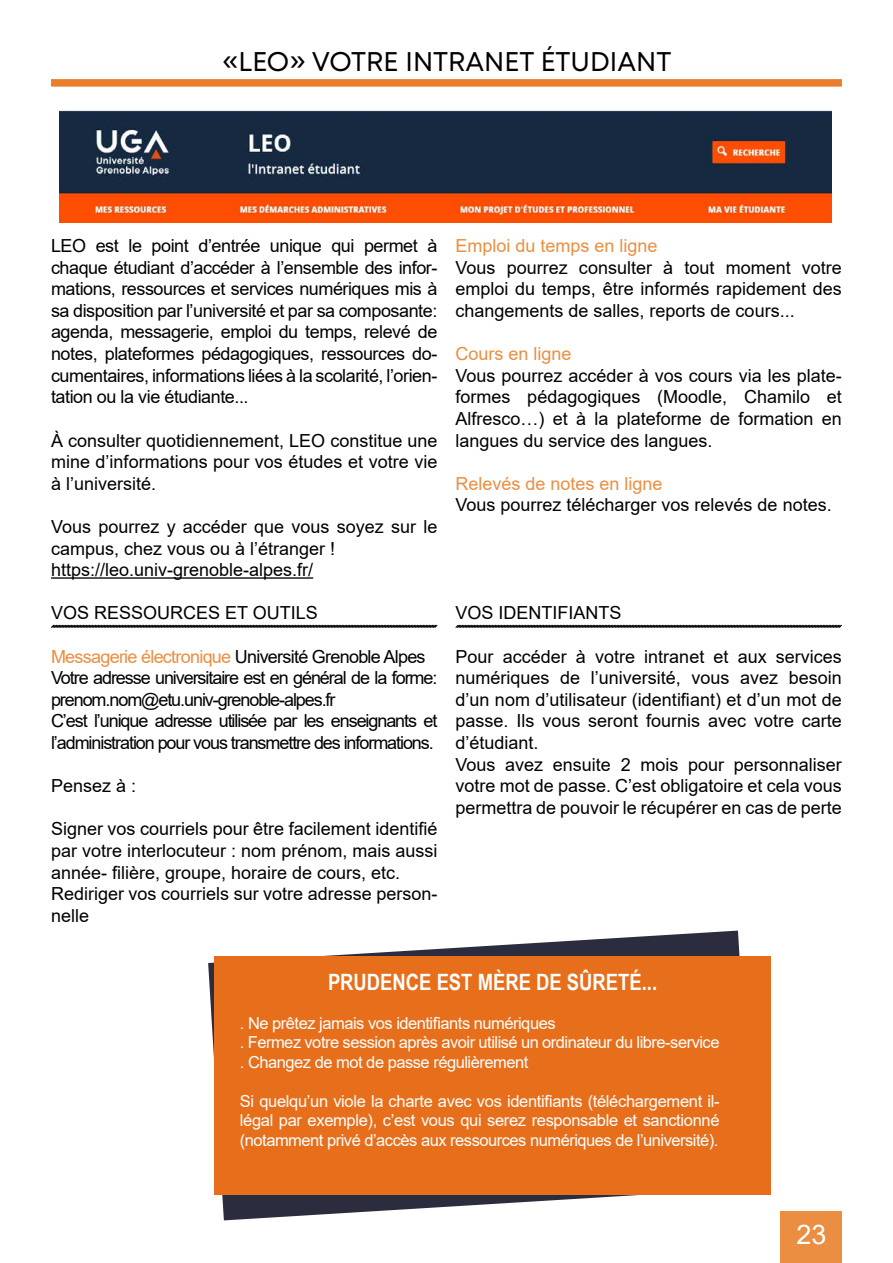
<style>
.page{position:relative;width:893px;height:1263px;background:#fff}
.page>*{position:absolute;margin:0;border:0;box-sizing:border-box;transform-origin:0 0}
.t1{font:27px "Mont";color:#000}
.t2{font:27px "Arial";color:#fff}
.t3{font:700 22.5px "Arial Narrow";color:#fff}
.t4{font:18px/21.6px "Arial";color:#000;text-align:justify}
.t5{font:18px/21.6px "Arial";letter-spacing:-.06em;color:#000}
.t6{font:18px "Arial";color:#ec8e41}
.t7{font:16.5px/19.5px "Arial";letter-spacing:-.03em;color:#fff}
.s1{color:#ec8e41}
</style>
<div class="page">
<div style="left:781px;top:1212px;width:61px;height:51px;background:#ec8e41"></div>
<div style="left:51px;top:79px;width:791px;height:8px;background:#ea7e2d"></div>
<hr style="left:51px;top:577px;width:262px;height:2px;background:#000">
<svg style="left:51px;top:624px;width:387px;height:4px;background:#636363"></svg>
<svg style="left:455px;top:624px;width:387px;height:4px;background:#636363"></svg>
<img style="left:59px;top:110px;width:772px;height:113px">
<svg style="left:208px;top:930px;width:546px;height:290px"></svg>
<div style="left:214px;top:956px;width:557px;height:238px;background:#e76e1b"></div>
<h1 class="t1" style="left:222px;top:44px;width:451px">«LEO» VOTRE INTRANET ÉTUDIANT</h1>
<p class="t4" style="left:51px;top:235px;width:388px">LEO est le point d’entrée unique qui permet à chaque étudiant d’accéder à l’ensemble des infor&shy;mations, ressources et services numériques mis à sa disposition par l’université et par sa composante: agenda, messagerie, emploi du temps, relevé de notes, plateformes pédagogiques, ressources do&shy;cumentaires, informations liées à la scolarité, l’orien&shy;tation ou la vie étudiante...</p>
<p class="t4" style="left:51px;top:429px;width:388px">À consulter quotidiennement, LEO constitue une mine d’informations pour vos études et votre vie à l’université.</p>
<p class="t4" style="left:51px;top:516px;width:388px;text-align:left">Vous pourrez y accéder que vous soyez sur le campus, chez vous ou à l’étranger ! https://leo.univ-grenoble-alpes.fr/</p>
<p class="t4" style="left:51px;top:602px;width:268px">VOS RESSOURCES ET OUTILS</p>
<p class="t5" style="left:51px;top:645px;width:388px"><span class="s1">Messagerie électronique</span> Université Grenoble Alpes Votre adresse universitaire est en général de la forme: prenom.nom@etu.univ-grenoble-alpes.fr<br>C’est l’unique adresse utilisée par les enseignants et l’administration pour vous transmettre des informations.</p>
<p class="t4" style="left:51px;top:775px;width:87px">Pensez à :</p>
<p class="t4" style="left:51px;top:818px;width:388px;text-align:left">Signer vos courriels pour être facilement identifié par votre interlocuteur : nom prénom, mais aussi année- filière, groupe, horaire de cours, etc.<br>Rediriger vos courriels sur votre adresse person&shy;nelle</p>
<p class="t6" style="left:455px;top:233px;width:204px">Emploi du temps en ligne</p>
<p class="t4" style="left:455px;top:256px;width:388px">Vous pourrez consulter à tout moment votre emploi du temps, être informés rapidement des changements de salles, reports de cours...</p>
<p class="t6" style="left:455px;top:341px;width:118px">Cours en ligne</p>
<p class="t4" style="left:455px;top:364px;width:388px">Vous pourrez accéder à vos cours via les plate&shy;formes pédagogiques (Moodle, Chamilo et Alfresco…) et à la plateforme de formation en langues du service des langues.</p>
<p class="t6" style="left:455px;top:471px;width:209px">Relevés de notes en ligne</p>
<p class="t4" style="left:455px;top:494px;width:378px">Vous pourrez télécharger vos relevés de notes.</p>
<p class="t4" style="left:455px;top:602px;width:168px">VOS IDENTIFIANTS</p>
<p class="t4" style="left:455px;top:645px;width:388px;text-align:left">Pour accéder à votre intranet et aux services numériques de l’université, vous avez besoin d’un nom d’utilisateur (identifiant) et d’un mot de passe. Ils vous seront fournis avec votre carte d’étudiant.<br>Vous avez ensuite 2 mois pour personnaliser votre mot de passe. C’est obligatoire et cela vous permettra de pouvoir le récupérer en cas de perte</p>
<p class="t3" style="left:328px;top:965px;width:331px">PRUDENCE EST MÈRE DE SÛRETÉ...</p>
<p class="t7" style="left:240px;top:1013px;width:481px">. Ne prêtez jamais vos identifiants numériques<br>. Fermez votre session après avoir utilisé un ordinateur du libre-service . Changez de mot de passe régulièrement</p>
<p class="t7" style="left:240px;top:1091px;width:481px;text-align:justify">Si quelqu’un viole la charte avec vos identifiants (téléchargement il&shy;légal par exemple), c’est vous qui serez responsable et sanctionné (notamment privé d’accès aux ressources numériques de l’université).</p>
<h1 class="t2" style="left:796px;top:1216px;width:32px">23</h1>
</div>
